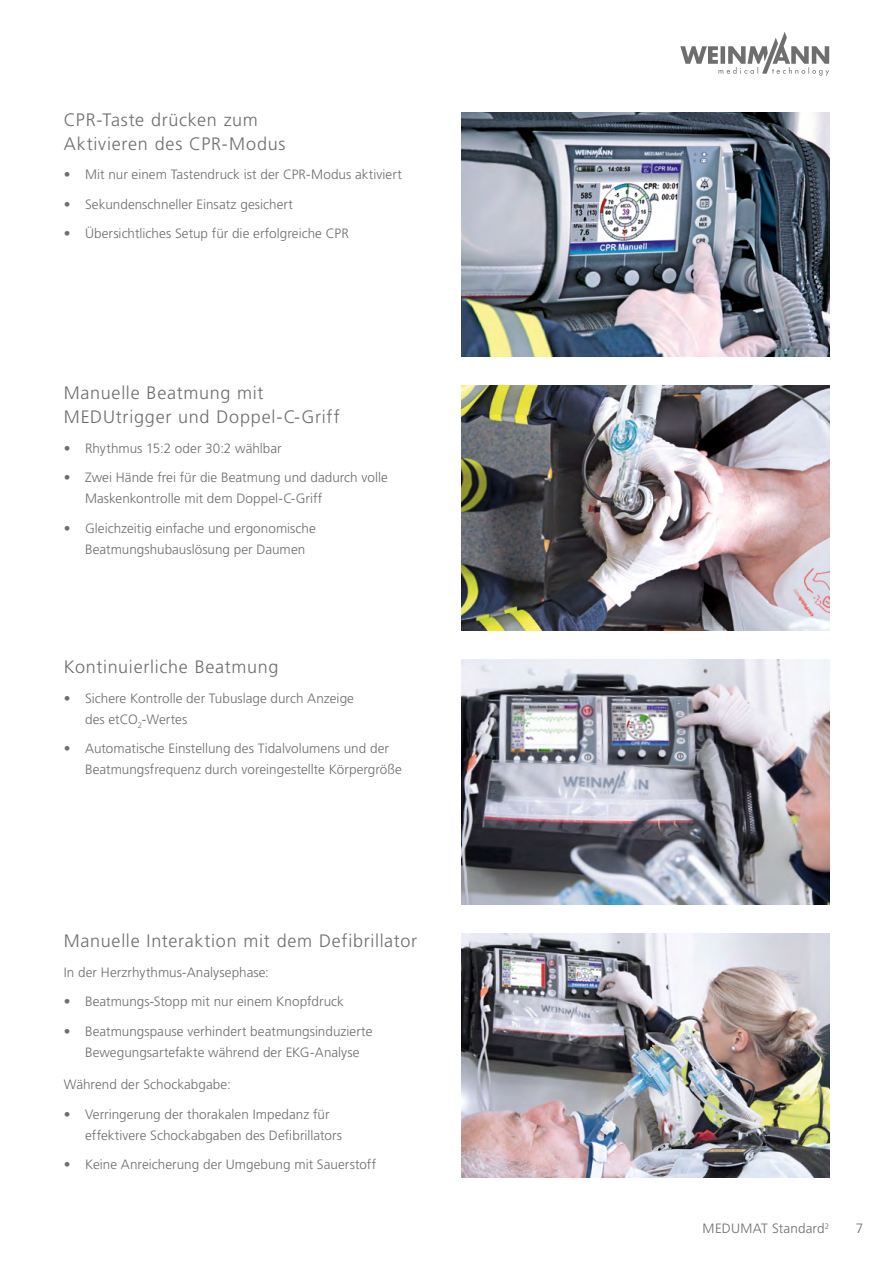
<style>
.page{position:relative;width:893px;height:1263px;background:#fff}
.page>*{position:absolute;margin:0;border:0;box-sizing:border-box;transform-origin:0 0}
.t1{font:300 18px/24px "Frutiger LT";letter-spacing:.04em;color:#6e6e6e}
.t2{font:300 13.5px/21px "Frutiger LT";color:#6e6e6e}
.t3{font:300 7.8px "Frutiger LT";color:#6e6e6e}
</style>
<div class="page">
<svg style="left:680px;top:32px;width:149px;height:44px"></svg>
<img style="left:461px;top:660px;width:368px;height:244px">
<img style="left:461px;top:112px;width:368px;height:244px">
<img style="left:461px;top:386px;width:368px;height:244px">
<img style="left:461px;top:934px;width:368px;height:244px">
<h1 class="t1" style="left:64px;top:108px;width:223px">CPR-Taste drücken zum<br>Aktivieren des CPR-Modus</h1>
<p class="t2" style="left:64px;top:164px;width:340px">• Mit nur einem Tastendruck ist der CPR-Modus aktiviert</p>
<p class="t2" style="left:64px;top:194px;width:231px">• Sekundenschneller Einsatz gesichert</p>
<p class="t2" style="left:64px;top:223px;width:287px">• Übersichtliches Setup für die erfolgreiche CPR</p>
<h1 class="t1" style="left:64px;top:381px;width:277px">Manuelle Beatmung mit<br>MEDUtrigger und Doppel-C-Griff</h1>
<p class="t2" style="left:64px;top:438px;width:219px">• Rhythmus 15:2 oder 30:2 wählbar</p>
<p class="t2" style="left:85px;top:467px;width:304px;text-indent:-21px">• Zwei Hände frei für die Beatmung und dadurch volle<br>Maskenkontrolle mit dem Doppel-C-Griff</p>
<p class="t2" style="left:85px;top:518px;width:232px;text-indent:-21px">• Gleichzeitig einfache und ergonomische<br>Beatmungshubauslösung per Daumen</p>
<h1 class="t1" style="left:64px;top:655px;width:216px">Kontinuierliche Beatmung</h1>
<p class="t2" style="left:85px;top:688px;width:270px;text-indent:-21px">• Sichere Kontrolle der Tubuslage durch Anzeige des etCO<sub>2</sub>-Wertes</p>
<p class="t2" style="left:85px;top:738px;width:318px;text-indent:-21px">• Automatische Einstellung des Tidalvolumens und der<br>Beatmungsfrequenz durch voreingestellte Körpergröße</p>
<h1 class="t1" style="left:64px;top:929px;width:355px">Manuelle Interaktion mit dem Defibrillator</h1>
<p class="t2" style="left:64px;top:962px;width:207px">In der Herzrhythmus-Analysephase:</p>
<p class="t2" style="left:64px;top:991px;width:282px">• Beatmungs-Stopp mit nur einem Knopfdruck</p>
<p class="t2" style="left:85px;top:1021px;width:289px;text-indent:-21px">• Beatmungspause verhindert beatmungsinduzierte<br>Bewegungsartefakte während der EKG-Analyse</p>
<p class="t2" style="left:64px;top:1074px;width:168px">Während der Schockabgabe:</p>
<p class="t2" style="left:85px;top:1104px;width:259px;text-indent:-21px">• Verringerung der thorakalen Impedanz für effektivere Schockabgaben des Defibrillators</p>
<p class="t2" style="left:64px;top:1154px;width:314px">• Keine Anreicherung der Umgebung mit Sauerstoff</p>
<p class="t2" style="left:703px;top:1218px;width:124px">MEDUMAT Standard</p>
<p class="t2" style="left:856px;top:1218px;width:9px">7</p>
<p class="t3" style="left:825px;top:1221px;width:6px">2</p>
</div>
